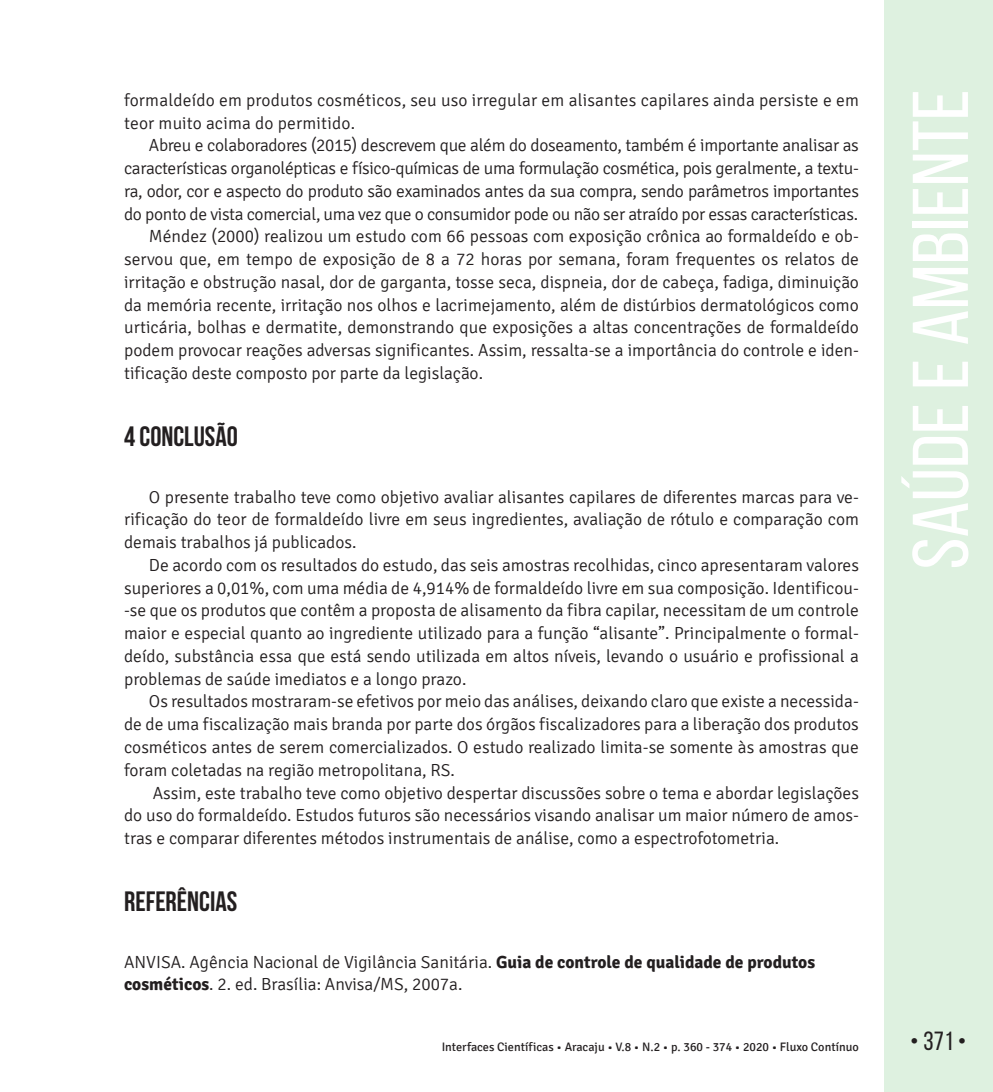
<style>
.page{position:relative;width:993px;height:1092px;background:#fff}
.page>*{position:absolute;margin:0;border:0;box-sizing:border-box;transform-origin:0 0}
.t1{font:78.75px "Bebas Neue";color:#fff;scale:1.09 1}
.Título_1{font:700 28px "Bebas Neue";color:#231f20}
.t2{font:26.25px "Bebas Neue";color:#231f20}
.TEXTO{font:300 17.5px/22.8px "Signika";color:#231f20;text-align:justify}
.t3{font:12.25px "Signika";color:#231f20}
.s1{font-weight:700}
</style>
<div class="page">
<div style="left:883px;top:0;width:109px;height:1091px;background:#def1e0"></div>
<p class="TEXTO" style="left:124px;top:89px;width:736px">formaldeído em produtos cosméticos, seu uso irregular em alisantes capilares ainda persiste e em teor muito acima do permitido.</p>
<p class="TEXTO" style="left:124px;top:134px;width:736px;text-indent:25px">Abreu e colaboradores (2015) descrevem que além do doseamento, também é importante analisar as características organolépticas e físico-químicas de uma formulação cosmética, pois geralmente, a textu&shy;ra, odor, cor e aspecto do produto são examinados antes da sua compra, sendo parâmetros importantes do ponto de vista comercial, uma vez que o consumidor pode ou não ser atraído por essas características.</p>
<p class="TEXTO" style="left:124px;top:225px;width:736px;text-indent:25px">Méndez (2000) realizou um estudo com 66 pessoas com exposição crônica ao formaldeído e ob&shy;servou que, em tempo de exposição de 8 a 72 horas por semana, foram frequentes os relatos de irritação e obstrução nasal, dor de garganta, tosse seca, dispneia, dor de cabeça, fadiga, diminuição da memória recente, irritação nos olhos e lacrimejamento, além de distúrbios dermatológicos como urticária, bolhas e dermatite, demonstrando que exposições a altas concentrações de formaldeído podem provocar reações adversas significantes. Assim, ressalta-se a importância do controle e iden&shy;tificação deste composto por parte da legislação.</p>
<p class="Título_1" style="left:124px;top:421px;width:115px">4 CONCLUSÃO</p>
<p class="TEXTO" style="left:124px;top:485px;width:736px;text-indent:25px">O presente trabalho teve como objetivo avaliar alisantes capilares de diferentes marcas para ve&shy;rificação do teor de formaldeído livre em seus ingredientes, avaliação de rótulo e comparação com demais trabalhos já publicados.</p>
<p class="TEXTO" style="left:124px;top:554px;width:736px;text-indent:25px">De acordo com os resultados do estudo, das seis amostras recolhidas, cinco apresentaram valores superiores a 0,01%, com uma média de 4,914% de formaldeído livre em sua composição. Identificou--se que os produtos que contêm a proposta de alisamento da fibra capilar, necessitam de um controle maior e especial quanto ao ingrediente utilizado para a função “alisante”. Principalmente o formal&shy;deído, substância essa que está sendo utilizada em altos níveis, levando o usuário e profissional a problemas de saúde imediatos e a longo prazo.</p>
<p class="TEXTO" style="left:124px;top:690px;width:736px;text-indent:25px">Os resultados mostraram-se efetivos por meio das análises, deixando claro que existe a necessida&shy;de de uma fiscalização mais branda por parte dos órgãos fiscalizadores para a liberação dos produtos cosméticos antes de serem comercializados. O estudo realizado limita-se somente às amostras que foram coletadas na região metropolitana, RS.</p>
<p class="TEXTO" style="left:124px;top:781px;width:736px;text-indent:29px">Assim, este trabalho teve como objetivo despertar discussões sobre o tema e abordar legislações do uso do formaldeído. Estudos futuros são necessários visando analisar um maior número de amos&shy;tras e comparar diferentes métodos instrumentais de análise, como a espectrofotometria.</p>
<p class="Título_1" style="left:124px;top:886px;width:115px">REFERÊNCIAS</p>
<p class="TEXTO" style="left:124px;top:950px;width:692px">ANVISA. Agência Nacional de Vigilância Sanitária. <span class="s1">Guia de controle de qualidade de produtos cosméticos</span>. 2. ed. Brasília: Anvisa/MS, 2007a.</p>
<h1 class="t1" style="left:897px;top:569px;width:442px;rotate:-90deg">Saúde e Ambiente</h1>
<p class="t3" style="left:441px;top:1040px;width:418px">Interfaces Científicas • Aracaju • V.8 • N.2 • p. 360 - 374 • 2020 • Fluxo Contínuo</p>
<h3 class="t2" style="left:909px;top:1026px;width:58px">• 371 •</h3>
</div>
